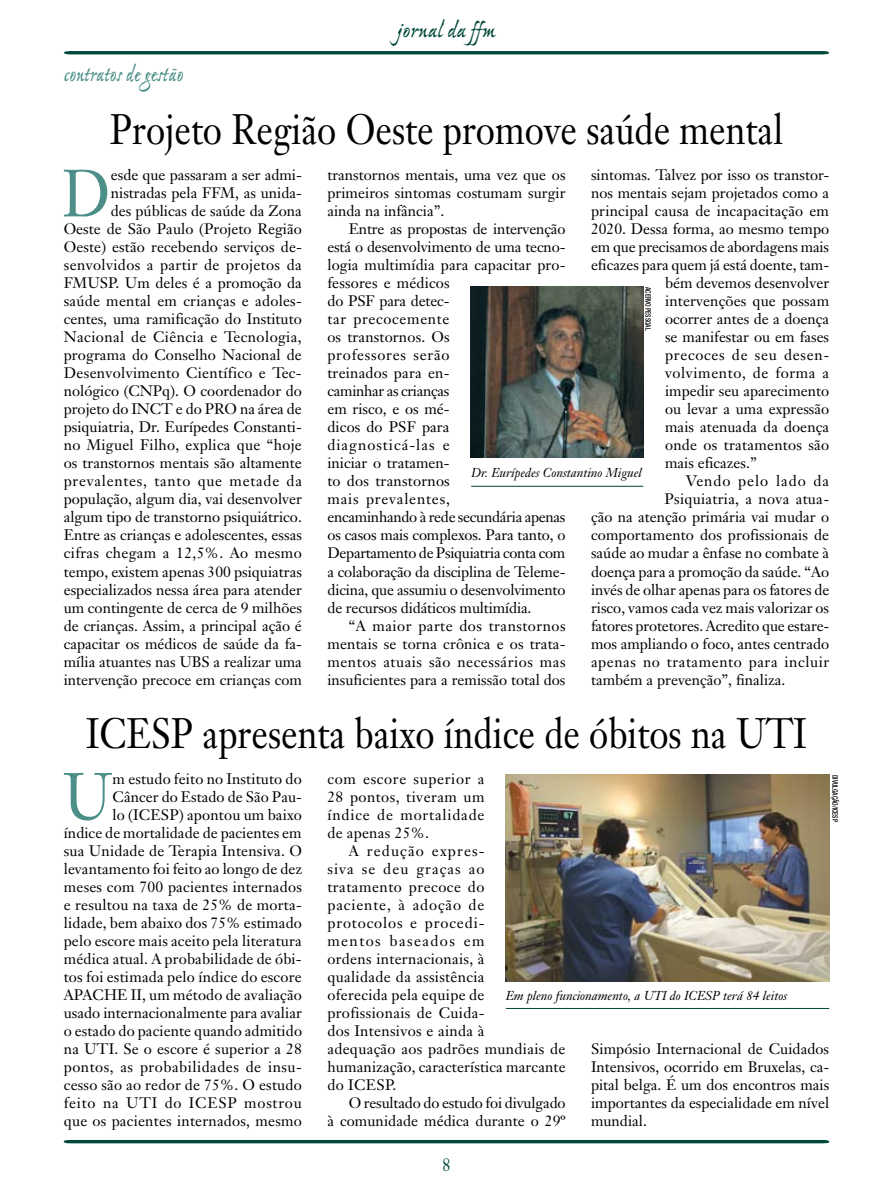
<style>
.page{position:relative;width:893px;height:1191px;background:#fff}
.page>*{position:absolute;margin:0;border:0;box-sizing:border-box;transform-origin:0 0}
.t1{font:65.55px "Janson Text";color:#4b8f88;scale:.9 1}
.t2{font:42px "Janson Text";color:#000;scale:.85 1}
.t3{font:24px "Ex Ponto MM 450";color:#4b8f88;scale:.85 1}
.t4{font:24px "Ex Ponto MM 450";letter-spacing:-.01em;color:#00483a}
.t5{font:18px "Janson Text";color:#00483a;scale:.85 1}
.t6{font:15px/18px "Janson Text";letter-spacing:.005em;color:#000;text-align:justify}
.t7{font:15px "Janson Text";letter-spacing:.035em;color:#000}
.t8{font:15px "Janson Text";letter-spacing:.045em;color:#000}
.t9{font:15px "Janson Text";letter-spacing:.04em;color:#000}
.t10{font:15px "Janson Text";letter-spacing:.065em;color:#000}
.t11{font:italic 12.75px "Janson Text";color:#000}
.t12{font:500 condensed 7.5px "Helvetica Neue";color:#000;scale:.85 1}
</style>
<div class="page">
<svg style="left:63px;top:1139px;width:767px;height:5px"></svg>
<svg style="left:64px;top:51px;width:765px;height:3px;background:#034a3c"></svg>
<hr style="left:506px;top:1008px;width:323px;height:1px;background:#00483a">
<img style="left:506px;top:774px;width:323px;height:207px">
<img style="left:471px;top:287px;width:172px;height:171px">
<hr style="left:471px;top:486px;width:172px;height:1px;background:#00483a">
<h3 class="t3" style="left:64px;top:62px;width:143px">contratos de gestão</h3>
<h3 class="t4" style="left:397px;top:18px;width:100px">jornal da ffm</h3>
<h2 class="t2" style="left:110px;top:103px;width:794px">Projeto Região Oeste promove saúde mental</h2>
<p class="t6" style="left:64px;top:166px;width:240px;text-align:right">esde que passaram a ser admi&shy;nistradas pela FFM, as unida-<br>des públicas de saúde da Zona<br>Oeste de São Paulo (Projeto Região Oeste) estão recebendo serviços de&shy;senvolvidos a partir de projetos da FMUSP. Um deles é a promoção da saúde mental em crianças e adoles&shy;centes, uma ramificação do Instituto Nacional de Ciência e Tecnologia, programa do Conselho Nacional de Desenvolvimento Científico e Tec&shy;nológico (CNPq). O coordenador do projeto do INCT e do PRO na área de psiquiatria, Dr. Eurípedes Constanti&shy;no Miguel Filho, explica que “hoje os transtornos mentais são altamente prevalentes, tanto que metade da população, algum dia, vai desenvolver algum tipo de transtorno psiquiátrico.<br>Entre as crianças e adolescentes, essas cifras chegam a 12,5%. Ao mesmo tempo, existem apenas 300 psiquiatras especializados nessa área para atender um contingente de cerca de 9 milhões de crianças. Assim, a principal ação é capacitar os médicos de saúde da fa&shy;mília atuantes nas UBS a realizar uma intervenção precoce em crianças com</p>
<h1 class="t1" style="left:62px;top:152px;width:56px">D</h1>
<p class="t6" style="left:591px;top:166px;width:240px">sintomas. Talvez por isso os transtor-</p>
<p class="t6" style="left:591px;top:184px;width:240px">nos mentais sejam projetados como a</p>
<p class="t6" style="left:591px;top:202px;width:240px">principal causa de incapacitação em</p>
<p class="t6" style="left:591px;top:220px;width:240px">2020. Dessa forma, ao mesmo tempo</p>
<p class="t6" style="left:591px;top:238px;width:240px">em que precisamos de abordagens mais</p>
<p class="t6" style="left:591px;top:256px;width:240px">eficazes para quem já está doente, tam-</p>
<p class="t6" style="left:665px;top:274px;width:166px">bém devemos desenvolver</p>
<p class="t6" style="left:665px;top:292px;width:166px">intervenções que possam</p>
<p class="t6" style="left:665px;top:310px;width:166px">ocorrer antes de a doença</p>
<p class="t6" style="left:665px;top:328px;width:166px">se manifestar ou em fases</p>
<p class="t8" style="left:665px;top:346px;width:166px">precoces de seu desen-</p>
<p class="t9" style="left:665px;top:364px;width:166px">volvimento, de forma a</p>
<p class="t6" style="left:665px;top:382px;width:166px">impedir seu aparecimento</p>
<p class="t6" style="left:665px;top:400px;width:166px">ou levar a uma expressão</p>
<p class="t6" style="left:665px;top:418px;width:166px">mais atenuada da doença</p>
<p class="t6" style="left:665px;top:436px;width:166px">onde os tratamentos são</p>
<p class="t6" style="left:665px;top:454px;width:93px">mais eficazes.”</p>
<p class="t10" style="left:686px;top:472px;width:145px">Vendo pelo lado da</p>
<p class="t6" style="left:664px;top:490px;width:166px">Psiquiatria, a nova atua-</p>
<p class="t6" style="left:591px;top:508px;width:240px">ção na atenção primária vai mudar o</p>
<p class="t6" style="left:591px;top:526px;width:240px">comportamento dos profissionais de</p>
<p class="t6" style="left:591px;top:544px;width:240px">saúde ao mudar a ênfase no combate à</p>
<p class="t6" style="left:591px;top:562px;width:239px">doença para a promoção da saúde. “Ao</p>
<p class="t6" style="left:591px;top:580px;width:240px">invés de olhar apenas para os fatores de</p>
<p class="t6" style="left:591px;top:598px;width:240px">risco, vamos cada vez mais valorizar os</p>
<p class="t6" style="left:591px;top:616px;width:240px">fatores protetores. Acredito que estare-</p>
<p class="t6" style="left:591px;top:634px;width:240px">mos ampliando o foco, antes centrado</p>
<p class="t7" style="left:591px;top:652px;width:240px">apenas no tratamento para incluir</p>
<p class="t6" style="left:591px;top:670px;width:196px">também a prevenção”, finaliza.</p>
<p class="t6" style="left:327px;top:166px;width:240px">transtornos mentais, uma vez que os primeiros sintomas costumam surgir ainda na infância”.</p>
<p class="t6" style="left:327px;top:220px;width:240px;text-align:left;text-indent:21px">Entre as propostas de intervenção está o desenvolvimento de uma tecno&shy;logia multimídia para capacitar pro&shy;fessores e médicos<br>do PSF para detec-<br>tar precocemente<br>os transtornos. Os<br>professores serão<br>treinados para en-<br>caminhar as crianças<br>em risco, e os mé-<br>dicos do PSF para<br>diagnosticá-las e<br>iniciar o tratamen-<br>to dos transtornos<br>mais prevalentes,<br>encaminhando à rede secundária apenas os casos mais complexos. Para tanto, o<br>Departamento de Psiquiatria conta com a colaboração da disciplina de Teleme&shy;dicina, que assumiu o desenvolvimento de recursos didáticos multimídia.</p>
<p class="t6" style="left:327px;top:616px;width:240px;text-indent:21px">“A maior parte dos transtornos mentais se torna crônica e os trata&shy;mentos atuais são necessários mas insuficientes para a remissão total dos</p>
<p class="t12" style="left:653px;top:287px;width:53px;rotate:90deg">ACERVO PESSOAL</p>
<p class="t11" style="left:471px;top:465px;width:172px">Dr. Eurípedes Constantino Miguel</p>
<h2 class="t2" style="left:86px;top:706px;width:849px">ICESP apresenta baixo índice de óbitos na UTI</h2>
<h1 class="t1" style="left:63px;top:755px;width:56px">U</h1>
<p class="t6" style="left:64px;top:769px;width:240px;text-align:right">m estudo feito no Instituto do Câncer do Estado de São Pau-<br>lo (ICESP) apontou um baixo<br>índice de mortalidade de pacientes em sua Unidade de Terapia Intensiva. O levantamento foi feito ao longo de dez meses com 700 pacientes internados e resultou na taxa de 25% de morta&shy;lidade, bem abaixo dos 75% estimado pelo escore mais aceito pela literatura médica atual. A probabilidade de óbi&shy;tos foi estimada pelo índice do escore APACHE II, um método de avaliação usado internacionalmente para avaliar o estado do paciente quando admitido na UTI. Se o escore é superior a 28 pontos, as probabilidades de insu&shy;cesso são ao redor de 75%. O estudo feito na UTI do ICESP mostrou que os pacientes internados, mesmo</p>
<p class="t6" style="left:327px;top:769px;width:159px">com escore superior a 28 pontos, tiveram um índice de mortalidade de apenas 25%.</p>
<p class="t6" style="left:327px;top:841px;width:240px;text-align:left;text-indent:21px">A redução expres-<br>siva se deu graças ao<br>tratamento precoce do<br>paciente, à adoção de<br>protocolos e procedi-<br>mentos baseados em<br>ordens internacionais, à<br>qualidade da assistência<br>oferecida pela equipe de profissionais de Cuida-<br>dos Intensivos e ainda à<br>adequação aos padrões mundiais de humanização, característica marcante do ICESP.</p>
<p class="t6" style="left:327px;top:1093px;width:240px;text-align:right">O resultado do estudo foi divulgado<br>à comunidade médica durante o 29º</p>
<p class="t12" style="left:839px;top:774px;width:57px;rotate:90deg">Divulgação/ICESP</p>
<p class="t11" style="left:506px;top:987px;width:283px">Em pleno funcionamento, a UTI do ICESP terá 84 leitos</p>
<p class="t6" style="left:591px;top:1039px;width:240px">Simpósio Internacional de Cuidados Intensivos, ocorrido em Bruxelas, ca&shy;pital belga. É um dos encontros mais importantes da especialidade em nível mundial.</p>
<p class="t5" style="left:442px;top:1153px;width:11px">8</p>
</div>
